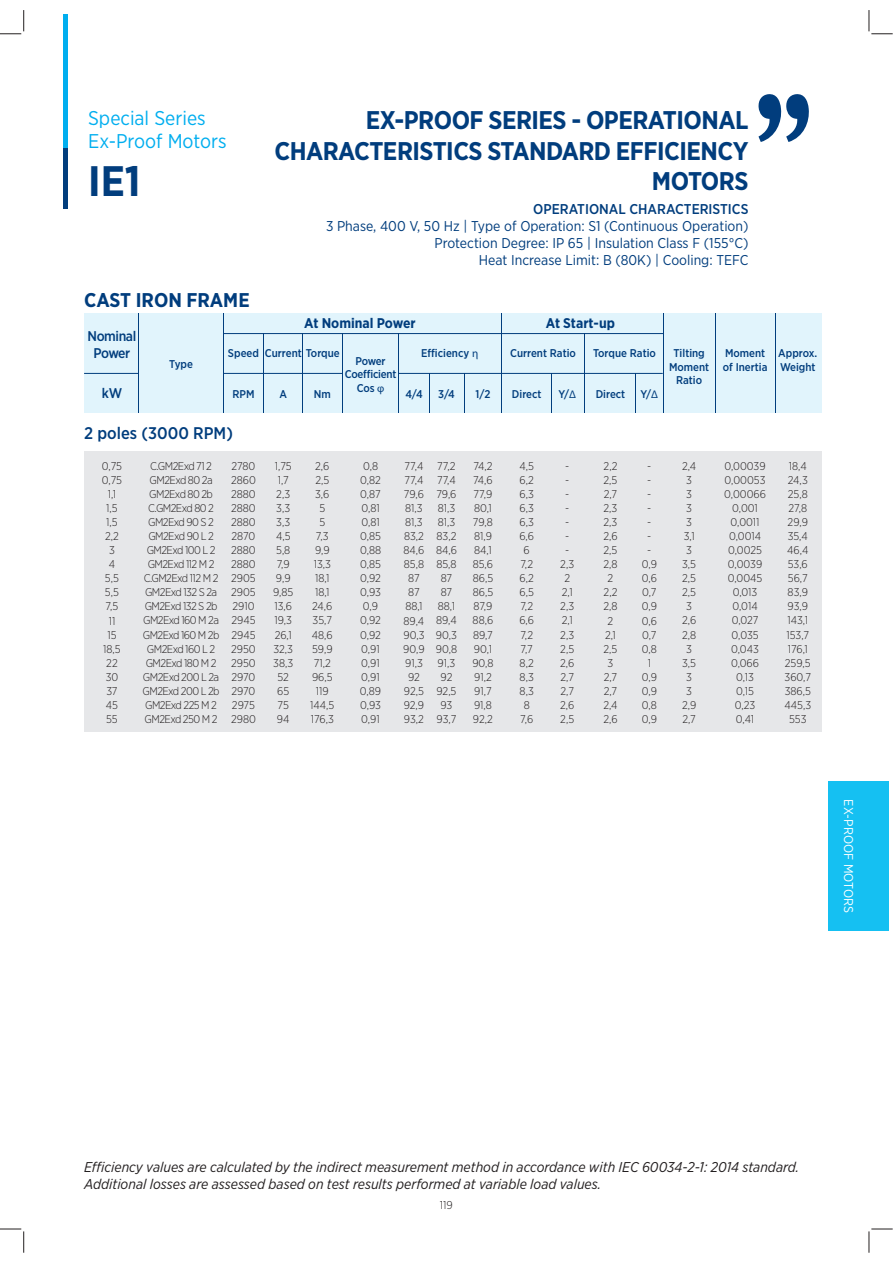
<style>
.page{position:relative;width:893px;height:1263px;background:#fff}
.page>*{position:absolute;margin:0;border:0;box-sizing:border-box;transform-origin:0 0}
.t1{font:700 42.6px "Gotham Narrow";color:#013d7d}
.t2{font:700 25.5px/30.6px "Gotham Narrow";letter-spacing:-.02em;color:#013d7d;text-align:right}
.t3{font:19.95px/23.9px "Gotham Narrow";color:#00aeef}
.t4{font:700 19.95px "Gotham Narrow";color:#013d7d}
.t5{font:500 16.8px "Gotham Narrow";color:#013d7d}
.t6{font:italic 14.25px/17.1px "Gotham Narrow";color:#231f20}
.t7{font:14.25px/17.1px "Gotham Narrow";color:#013d7d;text-align:right}
.t8{font:500 14.25px "Gotham Narrow";color:#013d7d}
.t9{font:700 14.1px "Gotham Narrow";color:#013d7d}
.t10{font:500 14.1px/16.8px "Gotham Narrow";letter-spacing:-.03em;color:#013d7d;text-align:center}
.t11{font:12.75px "Gotham Narrow";letter-spacing:.01em;color:#fff}
.t12{font:300 11.4px "Gotham Narrow";color:#231f20}
.t13{font:300 11.25px/14.1px "Gotham Narrow";letter-spacing:-.01em;color:#231f20;text-align:center}
.t14{font:300 11.25px/14.1px "Gotham Narrow";letter-spacing:-.05em;color:#231f20;text-align:center}
.t15{font:500 11.25px/13.5px "Gotham Narrow";color:#013d7d}
.t16{font:500 11.25px/13.5px "Gotham Narrow";letter-spacing:-.02em;color:#013d7d;text-align:center}
.t17{font:500 11.1px "Gotham Narrow";color:#013d7d}
.s1{font-family:"Myriad Pro";font-weight:400}
</style>
<div class="page">
<hr style="left:64px;top:14px;width:4px;height:134px;background:#00aeef">
<hr style="left:64px;top:148px;width:4px;height:61px;background:#013d7d">
<svg style="left:758px;top:94px;width:51px;height:48px"></svg>
<div style="left:84px;top:451px;width:737px;height:281px;background:#e6e7e9"></div>
<div style="left:84px;top:313px;width:737px;height:100px;background:#e1f4fc"></div>
<hr style="left:84px;top:373px;width:54px;height:1px;background:#013d7d">
<hr style="left:263px;top:333px;width:1px;height:80px;background:#013d7d">
<hr style="left:224px;top:313px;width:1px;height:100px;background:#013d7d">
<hr style="left:138px;top:313px;width:1px;height:100px;background:#013d7d">
<hr style="left:302px;top:333px;width:1px;height:80px;background:#013d7d">
<hr style="left:342px;top:333px;width:1px;height:80px;background:#013d7d">
<hr style="left:398px;top:333px;width:1px;height:80px;background:#013d7d">
<hr style="left:551px;top:373px;width:1px;height:40px;background:#013d7d">
<hr style="left:635px;top:373px;width:1px;height:40px;background:#013d7d">
<hr style="left:584px;top:333px;width:1px;height:80px;background:#013d7d">
<hr style="left:663px;top:313px;width:1px;height:100px;background:#013d7d">
<hr style="left:715px;top:313px;width:1px;height:100px;background:#013d7d">
<hr style="left:775px;top:313px;width:1px;height:100px;background:#013d7d">
<hr style="left:429px;top:374px;width:1px;height:39px;background:#013d7d">
<hr style="left:464px;top:374px;width:1px;height:39px;background:#013d7d">
<hr style="left:501px;top:313px;width:1px;height:100px;background:#013d7d">
<hr style="left:224px;top:333px;width:439px;height:1px;background:#013d7d">
<hr style="left:224px;top:373px;width:119px;height:1px;background:#013d7d">
<hr style="left:398px;top:373px;width:265px;height:1px;background:#013d7d">
<div style="left:829px;top:781px;width:60px;height:150px;background:#15c0f2"></div>
<svg style="left:0;top:10px;width:24px;height:25px"></svg>
<svg style="left:0;top:1229px;width:24px;height:24px"></svg>
<svg style="left:868px;top:10px;width:25px;height:25px"></svg>
<svg style="left:868px;top:1229px;width:25px;height:24px"></svg>
<h3 class="t3" style="left:88px;top:106px;width:140px">Special Series<br>Ex-Proof Motors</h3>
<h1 class="t1" style="left:88px;top:166px;width:54px">IE1</h1>
<h3 class="t4" style="left:84px;top:293px;width:167px">CAST IRON FRAME</h3>
<h2 class="t2" style="left:274px;top:107px;width:476px">EX-PROOF SERIES - OPERATIONAL<br>CHARACTERISTICS STANDARD EFFICIENCY<br>MOTORS</h2>
<p class="t8" style="left:533px;top:204px;width:217px">OPERATIONAL CHARACTERISTICS</p>
<p class="t7" style="left:326px;top:218px;width:424px">3 Phase, 400 V, 50 Hz | Type of Operation: S1 (Continuous Operation)<br>Protection Degree: IP 65 | Insulation Class F (155°C)<br>Heat Increase Limit: B (80K) | Cooling: TEFC</p>
<p class="t10" style="left:88px;top:328px;width:50px">Nominal<br>Power</p>
<p class="t10" style="left:102px;top:385px;width:22px">kW</p>
<p class="t9" style="left:304px;top:318px;width:113px">At Nominal Power</p>
<p class="t9" style="left:546px;top:318px;width:71px">At Start-up</p>
<p class="t15" style="left:421px;top:348px;width:59px">Efficiency <span class="s1">η</span></p>
<p class="t15" style="left:405px;top:388px;width:19px">4/4</p>
<p class="t15" style="left:438px;top:388px;width:18px">3/4</p>
<p class="t15" style="left:475px;top:388px;width:16px">1/2</p>
<p class="t15" style="left:228px;top:348px;width:113px">Speed Current Torque</p>
<p class="t15" style="left:510px;top:348px;width:67px">Current Ratio</p>
<p class="t15" style="left:593px;top:348px;width:64px">Torque Ratio</p>
<p class="t15" style="left:669px;top:348px;width:42px;text-align:center">Tilting<br>Moment<br>Ratio</p>
<p class="t15" style="left:723px;top:348px;width:46px">Moment of Inertia</p>
<p class="t15" style="left:778px;top:348px;width:41px">Approx.<br>Weight</p>
<p class="t15" style="left:232px;top:388px;width:24px">RPM</p>
<p class="t15" style="left:279px;top:388px;width:9px">A</p>
<p class="t15" style="left:314px;top:388px;width:19px">Nm</p>
<p class="t15" style="left:512px;top:388px;width:31px">Direct</p>
<p class="t15" style="left:596px;top:388px;width:31px">Direct</p>
<p class="t15" style="left:169px;top:358px;width:25px">Type</p>
<p class="t16" style="left:345px;top:355px;width:53px">Power<br>Coefficient<br>Cos <span class="s1">φ</span></p>
<p class="t17" style="left:558px;top:390px;width:19px">Y/<span class="s1">Δ</span></p>
<p class="t17" style="left:640px;top:390px;width:19px">Y/<span class="s1">Δ</span></p>
<h3 class="t5" style="left:84px;top:427px;width:150px">2 poles (3000 RPM)</h3>
<p class="t14" style="left:143px;top:459px;width:79px">C.GM2Exd 71 2<br>GM2Exd 80 2a<br>GM2Exd 80 2b<br>C.GM2Exd 80 2<br>GM2Exd 90 S 2<br>GM2Exd 90 L 2<br>GM2Exd 100 L 2<br>GM2Exd 112 M 2<br>C.GM2Exd 112 M 2<br>GM2Exd 132 S 2a<br>GM2Exd 132 S 2b<br>GM2Exd 160 M 2a<br>GM2Exd 160 M 2b<br>GM2Exd 160 L 2<br>GM2Exd 180 M 2<br>GM2Exd 200 L 2a<br>GM2Exd 200 L 2b<br>GM2Exd 225 M 2<br>GM2Exd 250 M 2</p>
<p class="t13" style="left:273px;top:459px;width:22px">1,75<br>1,7<br>2,3<br>3,3<br>3,3<br>4,5<br>5,8<br>7,9<br>9,9<br>9,85<br>13,6<br>19,3<br>26,1<br>32,3<br>38,3<br>52<br>65<br>75<br>94</p>
<p class="t13" style="left:310px;top:459px;width:26px">2,6<br>2,5<br>3,6<br>5<br>5<br>7,3<br>9,9<br>13,3<br>18,1<br>18,1<br>24,6<br>35,7<br>48,6<br>59,9<br>71,2<br>96,5<br>119<br>144,5<br>176,3</p>
<p class="t13" style="left:360px;top:459px;width:23px;text-align:left">0,8<br>0,82<br>0,87<br>0,81<br>0,81<br>0,85<br>0,88<br>0,85<br>0,92<br>0,93<br>0,9<br>0,92<br>0,92<br>0,91<br>0,91<br>0,91<br>0,89<br>0,93<br>0,91</p>
<p class="t13" style="left:403px;top:459px;width:23px">77,4<br>77,4<br>79,6<br>81,3<br>81,3<br>83,2<br>84,6<br>85,8<br>87<br>87<br>88,1<br>89,4<br>90,3<br>90,9<br>91,3<br>92<br>92,5<br>92,9<br>93,2</p>
<p class="t13" style="left:436px;top:459px;width:23px">77,2<br>77,4<br>79,6<br>81,3<br>81,3<br>83,2<br>84,6<br>85,8<br>87<br>87<br>88,1<br>89,4<br>90,3<br>90,8<br>91,3<br>92<br>92,5<br>93<br>93,7</p>
<p class="t13" style="left:472px;top:459px;width:23px;text-align:left">74,2<br>74,6<br>77,9<br>80,1<br>79,8<br>81,9<br>84,1<br>85,6<br>86,5<br>86,5<br>87,9<br>88,6<br>89,7<br>90,1<br>90,8<br>91,2<br>91,7<br>91,8<br>92,2</p>
<p class="t13" style="left:519px;top:459px;width:16px">4,5<br>6,2<br>6,3<br>6,3<br>6,3<br>6,6<br>6<br>7,2<br>6,2<br>6,5<br>7,2<br>6,6<br>7,2<br>7,7<br>8,2<br>8,3<br>8,3<br>8<br>7,6</p>
<p class="t13" style="left:560px;top:459px;width:16px">-<br>-<br>-<br>-<br>-<br>-<br>-<br>2,3<br>2<br>2,1<br>2,3<br>2,1<br>2,3<br>2,5<br>2,6<br>2,7<br>2,7<br>2,6<br>2,5</p>
<p class="t13" style="left:603px;top:459px;width:16px">2,2<br>2,5<br>2,7<br>2,3<br>2,3<br>2,6<br>2,5<br>2,8<br>2<br>2,2<br>2,8<br>2<br>2,1<br>2,5<br>3<br>2,7<br>2,7<br>2,4<br>2,6</p>
<p class="t13" style="left:642px;top:459px;width:17px">-<br>-<br>-<br>-<br>-<br>-<br>-<br>0,9<br>0,6<br>0,7<br>0,9<br>0,6<br>0,7<br>0,8<br>1<br>0,9<br>0,9<br>0,8<br>0,9</p>
<p class="t13" style="left:682px;top:459px;width:16px">2,4<br>3<br>3<br>3<br>3<br>3,1<br>3<br>3,5<br>2,5<br>2,5<br>3<br>2,6<br>2,8<br>3<br>3,5<br>3<br>3<br>2,9<br>2,7</p>
<p class="t13" style="left:784px;top:459px;width:28px">18,4<br>24,3<br>25,8<br>27,8<br>29,9<br>35,4<br>46,4<br>53,6<br>56,7<br>83,9<br>93,9<br>143,1<br>153,7<br>176,1<br>259,5<br>360,7<br>386,5<br>445,3<br>553</p>
<p class="t13" style="left:102px;top:459px;width:22px">0,75<br>0,75<br>1,1<br>1,5<br>1,5<br>2,2<br>3<br>4<br>5,5<br>5,5<br>7,5<br>11<br>15<br>18,5<br>22<br>30<br>37<br>45<br>55</p>
<p class="t13" style="left:231px;top:459px;width:26px;text-align:left">2780<br>2860<br>2880<br>2880<br>2880<br>2870<br>2880<br>2880<br>2905<br>2905<br>2910<br>2945<br>2945<br>2950<br>2950<br>2970<br>2970<br>2975<br>2980</p>
<p class="t13" style="left:724px;top:459px;width:43px">0,00039<br>0,00053<br>0,00066<br>0,001<br>0,0011<br>0,0014<br>0,0025<br>0,0039<br>0,0045<br>0,013<br>0,014<br>0,027<br>0,035<br>0,043<br>0,066<br>0,13<br>0,15<br>0,23<br>0,41</p>
<p class="t11" style="left:853px;top:799px;width:115px;rotate:90deg">EX-PROOF MOTORS</p>
<p class="t6" style="left:84px;top:1158px;width:717px">Efficiency values are calculated by the indirect measurement method in accordance with IEC 60034-2-1: 2014 standard.<br>Additional losses are assessed based on test results performed at variable load values.</p>
<p class="t12" style="left:440px;top:1200px;width:15px">119</p>
</div>
